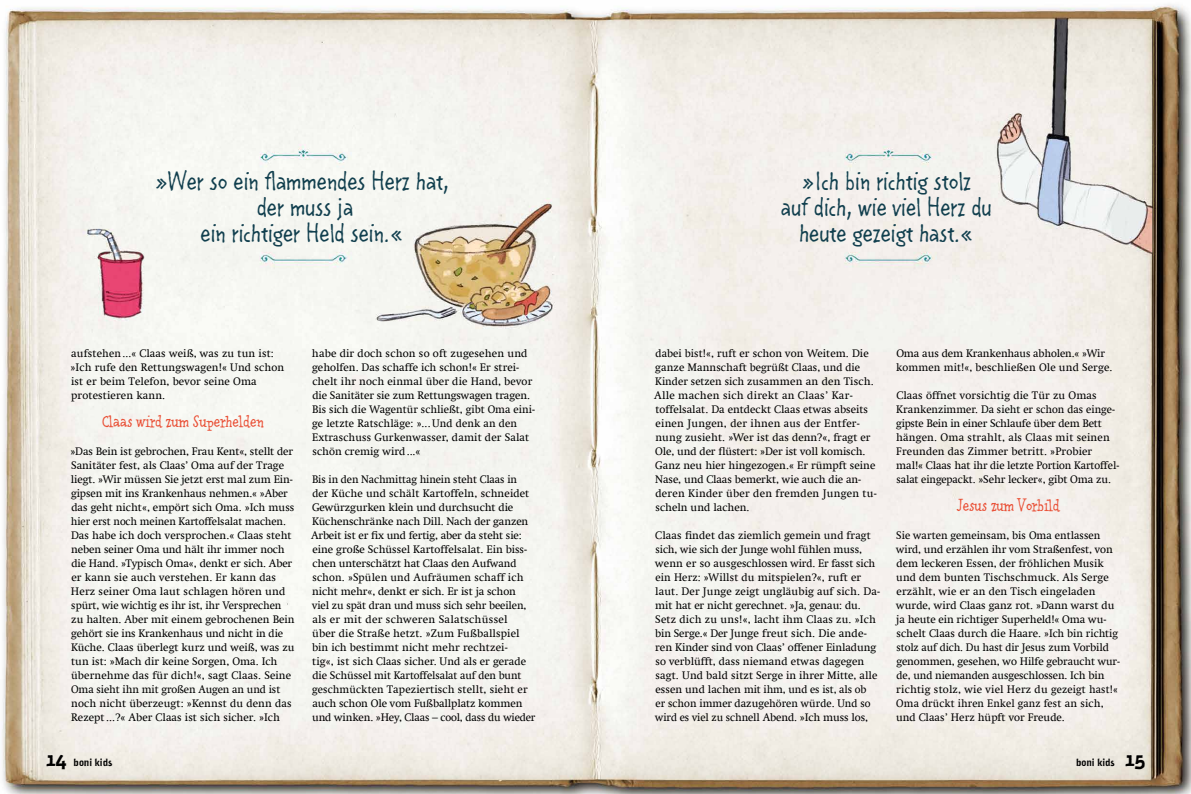
<style>
.page{position:relative;width:1191px;height:794px;background:#fff}
.page>*{position:absolute;margin:0;border:0;box-sizing:border-box;transform-origin:0 0}
.t1{font:25px/26px "Linse Grotesk";color:#113f4e;text-align:center}
.t2{font:16px "Linserif";color:#e94e34}
.t3{font:11.1px "Swift Com";letter-spacing:.01em;color:#000}
.t4{font:11px/14px "Swift Com";color:#000}
.t5{font:10px "Naima";letter-spacing:-.01em;color:#000}
.s1{font-size:11px}
.s2{font-size:11.1px}
.s3{font-size:20px}
</style>
<div class="page">
<img style="left:2px;top:4px;width:1189px;height:790px">
<h1 class="t1" style="left:155px;top:167px;width:296px">»Wer so ein flammendes Herz hat, der muss ja<br>ein richtiger Held sein.«</h1>
<h1 class="t1" style="left:781px;top:167px;width:212px">»Ich bin richtig stolz<br>auf dich, wie viel Herz du heute gezeigt hast.«</h1>
<p class="t4" style="left:70px;top:346px;width:215px">aufstehen...« Claas weiß, was zu tun ist: »Ich rufe den Rettungswagen!« Und schon ist er beim Telefon, bevor seine Oma protestieren kann.</p>
<h2 class="t2" style="left:102px;top:410px;width:163px">Claas wird zum Superhelden</h2>
<p class="t4" style="left:70px;top:444px;width:226px">»Das Bein ist gebrochen, Frau Kent«, stellt der Sanitäter fest, als Claas’ Oma auf der Trage liegt. »Wir müssen Sie jetzt erst mal zum Ein&shy;gipsen mit ins Krankenhaus nehmen.« »Aber das geht nicht«, empört sich Oma. »Ich muss hier erst noch meinen Kartoffelsalat machen.<br>Das habe ich doch versprochen.« Claas steht neben seiner Oma und hält ihr immer noch die Hand. »Typisch Oma«, denkt er sich. Aber er kann sie auch verstehen. Er kann das Herz seiner Oma laut schlagen hören und spürt, wie wichtig es ihr ist, ihr Versprechen zu halten. Aber mit einem gebrochenen Bein gehört sie ins Krankenhaus und nicht in die Küche. Claas überlegt kurz und weiß, was zu tun ist: »Mach dir keine Sorgen, Oma. Ich übernehme das für dich!«, sagt Claas. Seine Oma sieht ihn mit großen Augen an und ist noch nicht überzeugt: »Kennst du denn das Rezept...?« Aber Claas ist sich sicher. »Ich</p>
<p class="t4" style="left:312px;top:346px;width:224px">habe dir doch schon so oft zugesehen und geholfen. Das schaffe ich schon!« Er strei&shy;chelt ihr noch einmal über die Hand, bevor die Sanitäter sie zum Rettungswagen tragen.<br>Bis sich die Wagentür schließt, gibt Oma eini&shy;ge letzte Ratschläge: »... Und denk an den Extraschuss Gurkenwasser, damit der Salat schön cremig wird...«</p>
<p class="t4" style="left:311px;top:472px;width:226px">Bis in den Nachmittag hinein steht Claas in<br>der Küche und schält Kartoffeln, schneidet Gewürzgurken klein und durchsucht die Küchenschränke nach Dill. Nach der ganzen Arbeit ist er fix und fertig, aber da steht sie: eine große Schüssel Kartoffelsalat. Ein biss&shy;chen unterschätzt hat Claas den Aufwand schon. »Spülen und Aufräumen schaff ich nicht mehr«, denkt er sich. Er ist ja schon<br>viel zu spät dran und muss sich sehr beeilen, als er mit der schweren Salatschüssel<br>über die Straße hetzt. »Zum Fußballspiel bin ich bestimmt nicht mehr rechtzei-<br>tig«, ist sich Claas sicher. Und als er gerade die Schüssel mit Kartoffelsalat auf den bunt geschmückten Tapeziertisch stellt, sieht er auch schon Ole vom Fußballplatz kommen und winken. »Hey, Claas – cool, dass du wieder</p>
<p class="t4" style="left:654px;top:346px;width:224px">dabei bist!«, ruft er schon von Weitem. Die ganze Mannschaft begrüßt Claas, und die Kinder setzen sich zusammen an den Tisch.<br>Alle machen sich direkt an Claas’ Kar&shy;toffelsalat. Da entdeckt Claas etwas abseits einen Jungen, der ihnen aus der Entfer&shy;nung zusieht. »Wer ist das denn?«, fragt er Ole, und der flüstert: »Der ist voll komisch.<br>Ganz neu hier hingezogen.« Er rümpft seine Nase, und Claas bemerkt, wie auch die an&shy;deren Kinder über den fremden Jungen tu&shy;scheln und lachen.</p>
<p class="t4" style="left:655px;top:528px;width:226px">Claas findet das ziemlich gemein und fragt sich, wie sich der Junge wohl fühlen muss, wenn er so ausgeschlossen wird. Er fasst sich ein Herz: »Willst du mitspielen?«, ruft er laut. Der Junge zeigt ungläubig auf sich. Da&shy;mit hat er nicht gerechnet. »Ja, genau: du.<br>Setz dich zu uns!«, lacht ihm Claas zu. »Ich</p>
<p class="t3" style="left:655px;top:626px;width:213px"><span class="s1">bin Serge.« Der Jun</span>ge freut sich. Die ande-</p>
<p class="t4" style="left:655px;top:640px;width:224px"><span class="s2">ren Kinder sind von</span> Claas’ offener Einladung so verblüfft, dass niemand etwas dagegen sagt. Und bald sitzt Serge in ihrer Mitte, alle essen und lachen mit ihm, und es ist, als ob er schon immer dazugehören würde. Und so wird es viel zu schnell Abend. »Ich muss los,</p>
<p class="t4" style="left:896px;top:346px;width:218px">Oma aus dem Krankenhaus abholen.« »Wir kommen mit!«, beschließen Ole und Serge.</p>
<p class="t4" style="left:896px;top:388px;width:225px">Claas öffnet vorsichtig die Tür zu Omas Krankenzimmer. Da sieht er schon das einge&shy;gipste Bein in einer Schlaufe über dem Bett hängen. Oma strahlt, als Claas mit seinen Freunden das Zimmer betritt. »Probier mal!« Claas hat ihr die letzte Portion Kartoffel&shy;salat eingepackt. »Sehr lecker«, gibt Oma zu.</p>
<h2 class="t2" style="left:957px;top:494px;width:104px">Jesus zum Vorbild</h2>
<p class="t4" style="left:896px;top:528px;width:225px">Sie warten gemeinsam, bis Oma entlassen wird, und erzählen ihr vom Straßenfest, von dem leckeren Essen, der fröhlichen Musik und dem bunten Tischschmuck. Als Serge erzählt, wie er an den Tisch eingeladen wurde, wird Claas ganz rot. »Dann warst du ja heute ein richtiger Superheld!« Oma wu&shy;schelt Claas durch die Haare. »Ich bin richtig stolz auf dich. Du hast dir Jesus zum Vorbild genommen, gesehen, wo Hilfe gebraucht wur&shy;de, und niemanden ausgeschlossen. Ich bin richtig stolz, wie viel Herz du gezeigt hast!« Oma drückt ihren Enkel ganz fest an sich, und Claas’ Herz hüpft vor Freude.</p>
<p class="t5" style="left:45px;top:756px;width:68px"><span class="s3">14</span> boni kids</p>
<p class="t5" style="left:1076px;top:756px;width:71px">boni kids <span class="s3">15</span></p>
</div>
